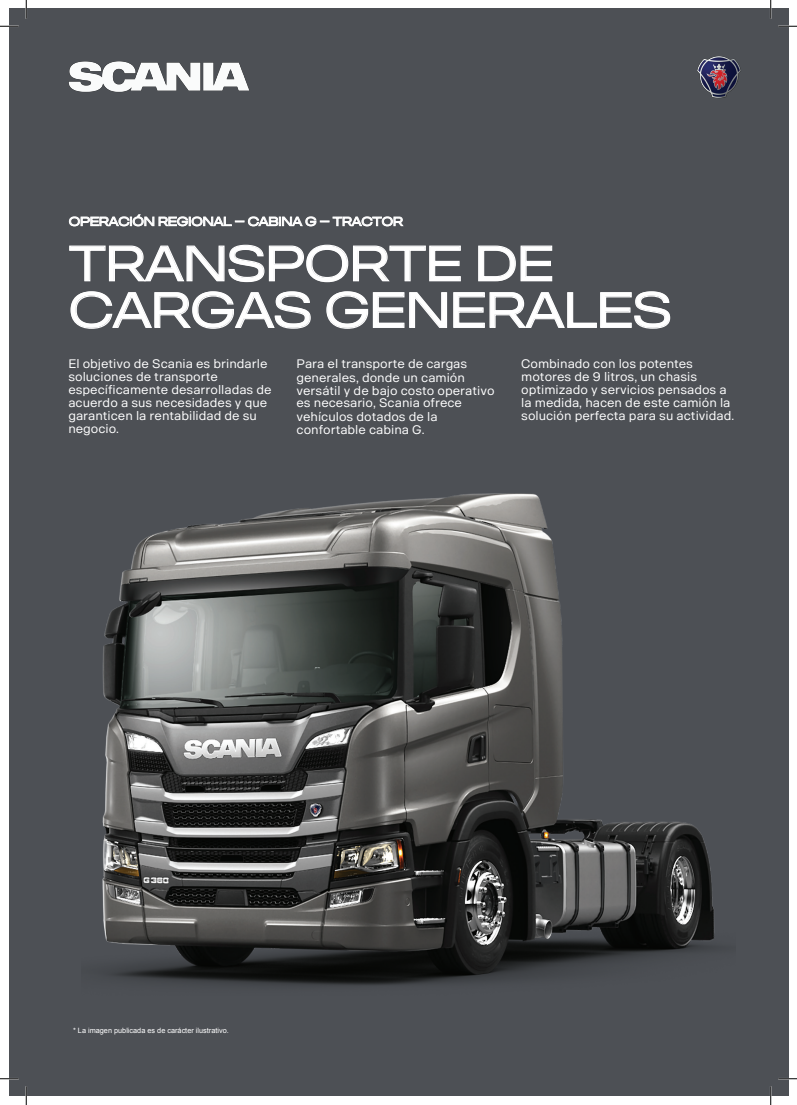
<style>
.page{position:relative;width:797px;height:1105px;background:#fff}
.page>*{position:absolute;margin:0;border:0;box-sizing:border-box;transform-origin:0 0}
.t1{font:48.75px/46.6px "Scania Sans Headline";color:#fff}
.t2{font:12.25px/13.4px "Scania Sans";color:#fff}
.t3{font:12.25px "Scania Sans Headline V1";color:#fff}
.t4{font:7.38px "Arial";color:#fff}
</style>
<div class="page">
<div style="left:9px;top:9px;width:779px;height:1087px;background:#4d5055"></div>
<img style="left:69px;top:61px;width:180px;height:31px">
<img style="left:697px;top:56px;width:44px;height:42px">
<svg style="left:69px;top:214px;width:334px;height:12px"></svg>
<svg style="left:69px;top:244px;width:392px;height:39px"></svg>
<svg style="left:478px;top:245px;width:75px;height:37px"></svg>
<svg style="left:70px;top:291px;width:241px;height:38px"></svg>
<svg style="left:326px;top:291px;width:344px;height:38px"></svg>
<img style="left:102px;top:493px;width:614px;height:493px">
<svg style="left:0;top:25px;width:19px;height:2px"></svg>
<svg style="left:778px;top:25px;width:19px;height:2px"></svg>
<svg style="left:0;top:1078px;width:19px;height:1px"></svg>
<svg style="left:778px;top:1078px;width:19px;height:1px"></svg>
<svg style="left:25px;top:0;width:2px;height:19px"></svg>
<svg style="left:25px;top:1086px;width:2px;height:19px"></svg>
<svg style="left:770px;top:0;width:1px;height:19px"></svg>
<svg style="left:770px;top:1086px;width:1px;height:19px"></svg>
<p class="t3" style="left:69px;top:214px;width:335px">OPERACIÓN REGIONAL – CABINA G – TRACTOR</p>
<h1 class="t1" style="left:69px;top:240px;width:604px">TRANSPORTE DE<br>CARGAS GENERALES</h1>
<p class="t2" style="left:68px;top:357px;width:205px">El objetivo de Scania es brindarle soluciones de transporte específicamente desarrolladas de</p>
<p class="t2" style="left:68px;top:396px;width:200px">acuerdo a sus necesidades y que garanticen la rentabilidad de su negocio.</p>
<p class="t2" style="left:296px;top:357px;width:199px">Para el transporte de cargas generales, donde un camión versátil y de bajo costo operativo</p>
<p class="t2" style="left:296px;top:396px;width:167px">es necesario, Scania ofrece vehículos dotados de la confortable cabina G.</p>
<p class="t2" style="left:521px;top:357px;width:207px">Combinado con los potentes motores de 9 litros, un chasis optimizado y servicios pensados a</p>
<p class="t2" style="left:521px;top:396px;width:214px">la medida, hacen de este camión la solución perfecta para su actividad.</p>
<p class="t4" style="left:73px;top:1025px;width:157px">* La imagen publicada es de carácter ilustrativo.</p>
</div>
